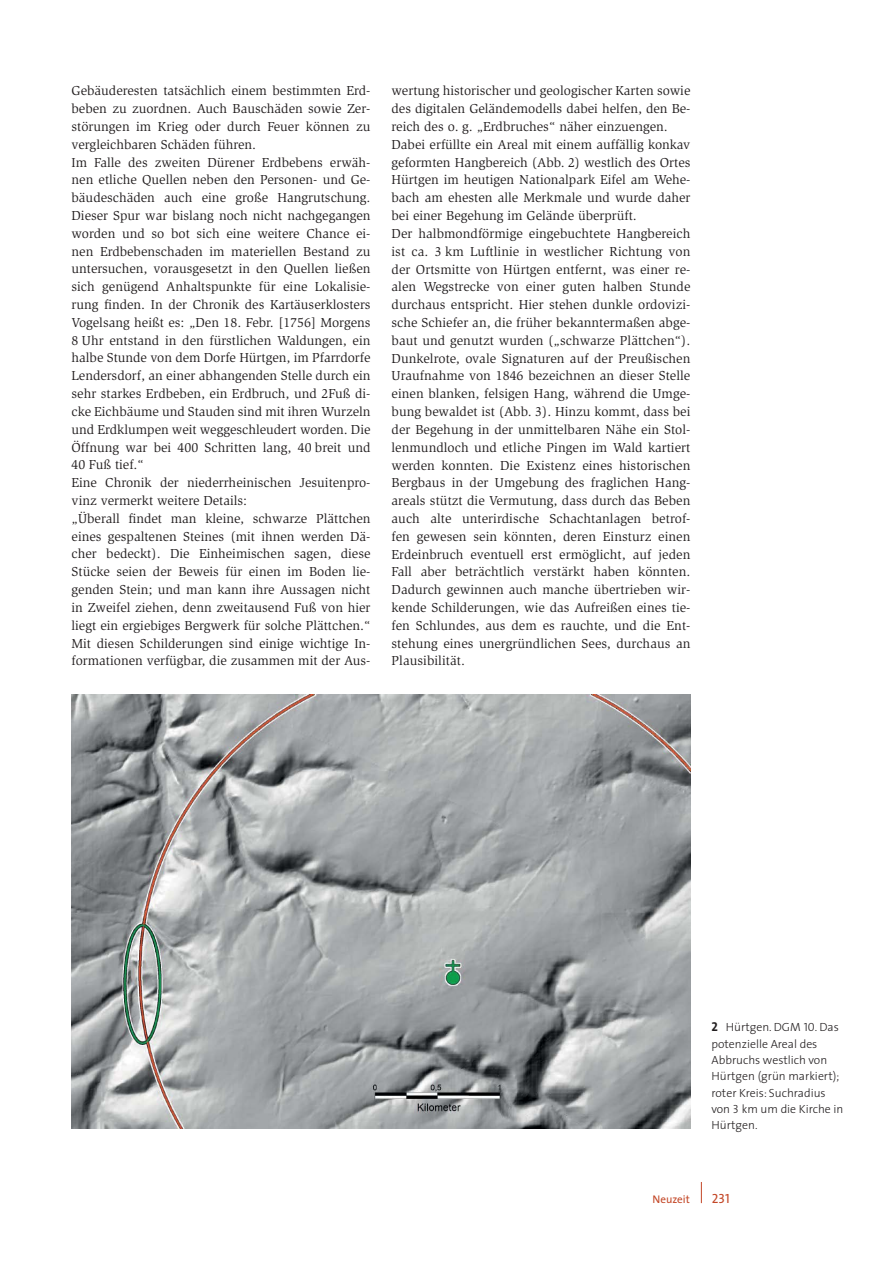
<style>
.page{position:relative;width:893px;height:1263px;background:#fff}
.page>*{position:absolute;margin:0;border:0;box-sizing:border-box;transform-origin:0 0}
.t1{font:13.35px/17.9px "Slimbach";color:#231f20}
.t2{font:13.35px "The Sans Caps";color:#c34727}
.t3{font:300 11.85px/16.4px "The Sans";color:#231f20}
.t4{font:11.1px "The Sans";color:#c34727}
.s1{font-family:"The Sans Bold Caps";font-weight:400;font-size:12.9px}
.s2{font-family:"The Sans Light Caps";font-weight:400}
</style>
<div class="page">
<svg style="left:701px;top:1182px;width:1px;height:21px"></svg>
<img style="left:72px;top:694px;width:618px;height:435px">
<p class="t1" style="left:72px;top:83px;width:300px">Gebäuderesten tatsächlich einem bestimmten Erd&shy;beben zu zuordnen. Auch Bauschäden sowie Zer&shy;störungen im Krieg oder durch Feuer können zu vergleichbaren Schäden führen.<br>Im Falle des zweiten Dürener Erdbebens erwäh&shy;nen etliche Quellen neben den Personen- und Ge&shy;bäudeschäden auch eine große Hangrutschung.<br>Dieser Spur war bislang noch nicht nachgegangen worden und so bot sich eine weitere Chance ei&shy;nen Erdbebenschaden im materiellen Bestand zu untersuchen, vorausgesetzt in den Quellen ließen sich genügend Anhaltspunkte für eine Lokalisie&shy;rung finden. In der Chronik des Kartäuserklosters Vogelsang heißt es: „Den 18. Febr. [1756] Morgens 8 Uhr entstand in den fürstlichen Waldungen, ein halbe Stunde von dem Dorfe Hürtgen, im Pfarrdorfe Lendersdorf, an einer abhangenden Stelle durch ein sehr starkes Erdbeben, ein Erdbruch, und 2Fuß di&shy;cke Eichbäume und Stauden sind mit ihren Wurzeln und Erdklumpen weit weggeschleudert worden. Die Öffnung war bei 400 Schritten lang, 40 breit und 40 Fuß tief.“<br>Eine Chronik der niederrheinischen Jesuitenpro&shy;vinz vermerkt weitere Details:<br>„Überall findet man kleine, schwarze Plättchen eines gespaltenen Steines (mit ihnen werden Dä&shy;cher bedeckt). Die Einheimischen sagen, diese Stücke seien der Beweis für einen im Boden lie&shy;genden Stein; und man kann ihre Aussagen nicht in Zweifel ziehen, denn zweitausend Fuß von hier liegt ein ergiebiges Bergwerk für solche Plättchen.“ Mit diesen Schilderungen sind einige wichtige In&shy;formationen verfügbar, die zusammen mit der Aus-</p>
<p class="t1" style="left:391px;top:83px;width:300px">wertung historischer und geologischer Karten sowie des digitalen Geländemodells dabei helfen, den Be&shy;reich des o. g. „Erdbruches“ näher einzuengen.<br>Dabei erfüllte ein Areal mit einem auffällig konkav geformten Hangbereich (Abb. 2) westlich des Ortes Hürtgen im heutigen Nationalpark Eifel am Wehe&shy;bach am ehesten alle Merkmale und wurde daher bei einer Begehung im Gelände überprüft.<br>Der halbmondförmige eingebuchtete Hangbereich ist ca. 3 km Luftlinie in westlicher Richtung von der Ortsmitte von Hürtgen entfernt, was einer re&shy;alen Wegstrecke von einer guten halben Stunde durchaus entspricht. Hier stehen dunkle ordovizi&shy;sche Schiefer an, die früher bekanntermaßen abge&shy;baut und genutzt wurden („schwarze Plättchen“).<br>Dunkelrote, ovale Signaturen auf der Preußischen Uraufnahme von 1846 bezeichnen an dieser Stelle einen blanken, felsigen Hang, während die Umge&shy;bung bewaldet ist (Abb. 3). Hinzu kommt, dass bei der Begehung in der unmittelbaren Nähe ein Stol&shy;lenmundloch und etliche Pingen im Wald kartiert werden konnten. Die Existenz eines historischen Bergbaus in der Umgebung des fraglichen Hang&shy;areals stützt die Vermutung, dass durch das Beben auch alte unterirdische Schachtanlagen betrof&shy;fen gewesen sein könnten, deren Einsturz einen Erdeinbruch eventuell erst ermöglicht, auf jeden Fall aber beträchtlich verstärkt haben könnten.<br>Dadurch gewinnen auch manche übertrieben wir&shy;kende Schilderungen, wie das Aufreißen eines tie&shy;fen Schlundes, aus dem es rauchte, und die Ent&shy;stehung eines unergründlichen Sees, durchaus an Plausibilität.</p>
<p class="t3" style="left:711px;top:1020px;width:133px"><span class="s1">2</span> Hürtgen. DGM <span class="s2">10</span>. Das potenzielle Areal des<br>Abbruchs westlich von<br>Hürtgen (grün markiert); roter Kreis: Suchradius von <span class="s2">3</span> km um die Kirche in<br>Hürtgen.</p>
<p class="t4" style="left:652px;top:1195px;width:39px">Neuzeit</p>
<p class="t2" style="left:712px;top:1194px;width:20px">231</p>
</div>
